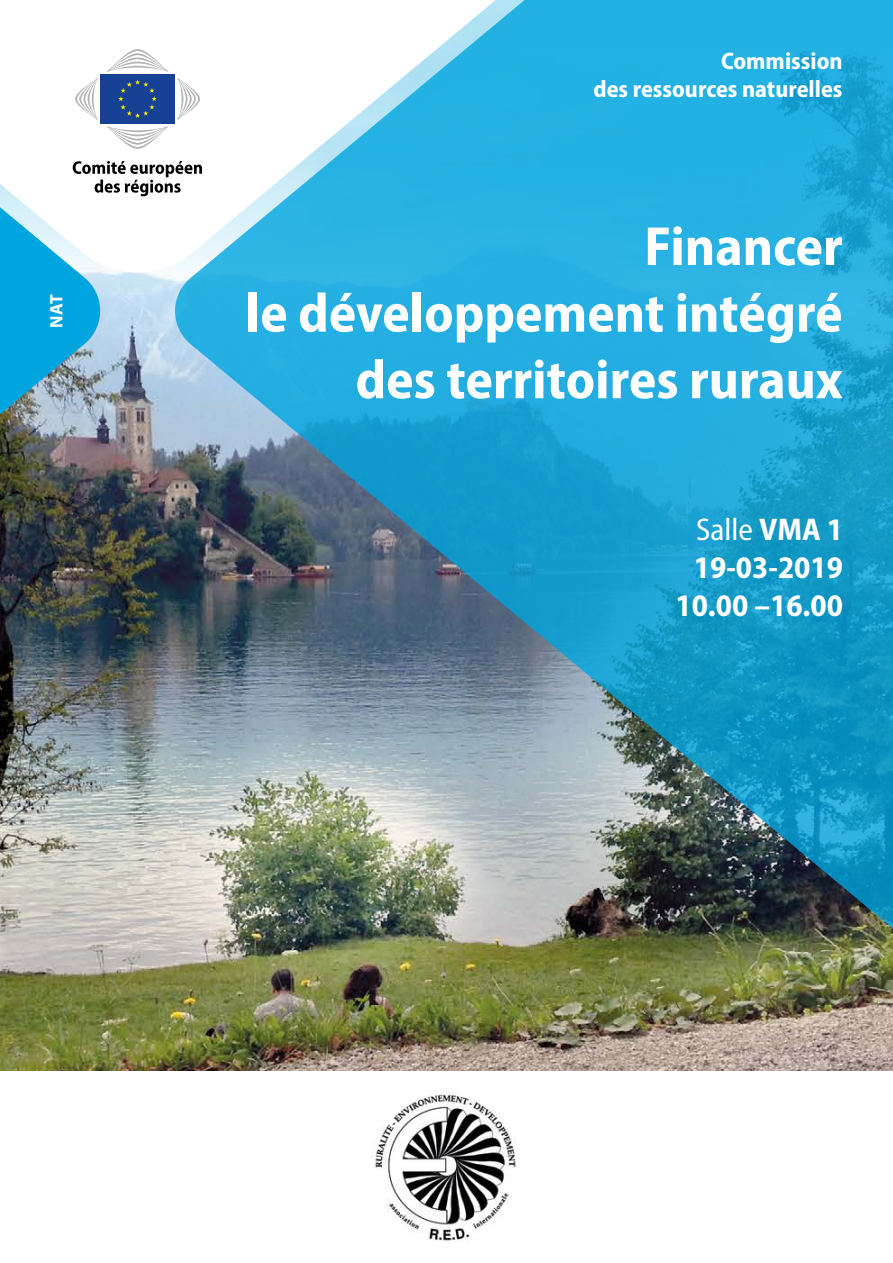
<style>
.page{position:relative;width:893px;height:1263px;background:#fff}
.page>*{position:absolute;margin:0;border:0;box-sizing:border-box;transform-origin:0 0}
.t1{font:700 semi-condensed 55.5px/66.6px "Myriad Pro";color:#fff;text-align:right}
.t2{font:700 semi-condensed 31.5px/37.8px "Myriad Pro";color:#fff;text-align:right}
.t3{font:700 semi-condensed 24px/28.8px "Myriad Pro";color:#fff;text-align:right}
.t4{font:700 18px "Myriad Pro";color:#fff}
.s1{font-weight:400}
</style>
<div class="page">
<img style="left:0;top:509px;width:170px;height:562px">
<img style="left:170px;top:0;width:723px;height:1241px">
<div style="left:98px;top:72px;width:79px;height:54px;background:#fff"></div>
<div style="left:100px;top:74px;width:75px;height:50px;background:#164194"></div>
<svg style="left:107px;top:49px;width:61px;height:23px"></svg>
<img style="left:0;top:78px;width:202px;height:431px">
<p class="t4" style="left:45px;top:328px;width:35px;rotate:-90deg">NAT</p>
<p class="t3" style="left:593px;top:45px;width:251px">Commission<br>des ressources naturelles</p>
<p class="t1" style="left:246px;top:211px;width:598px">Financer<br>le développement intégré des territoires ruraux</p>
<p class="t2" style="left:675px;top:510px;width:169px"><span class="s1">Salle</span> VMA 1<br>19-03-2019<br>10.00 –16.00</p>
</div>
